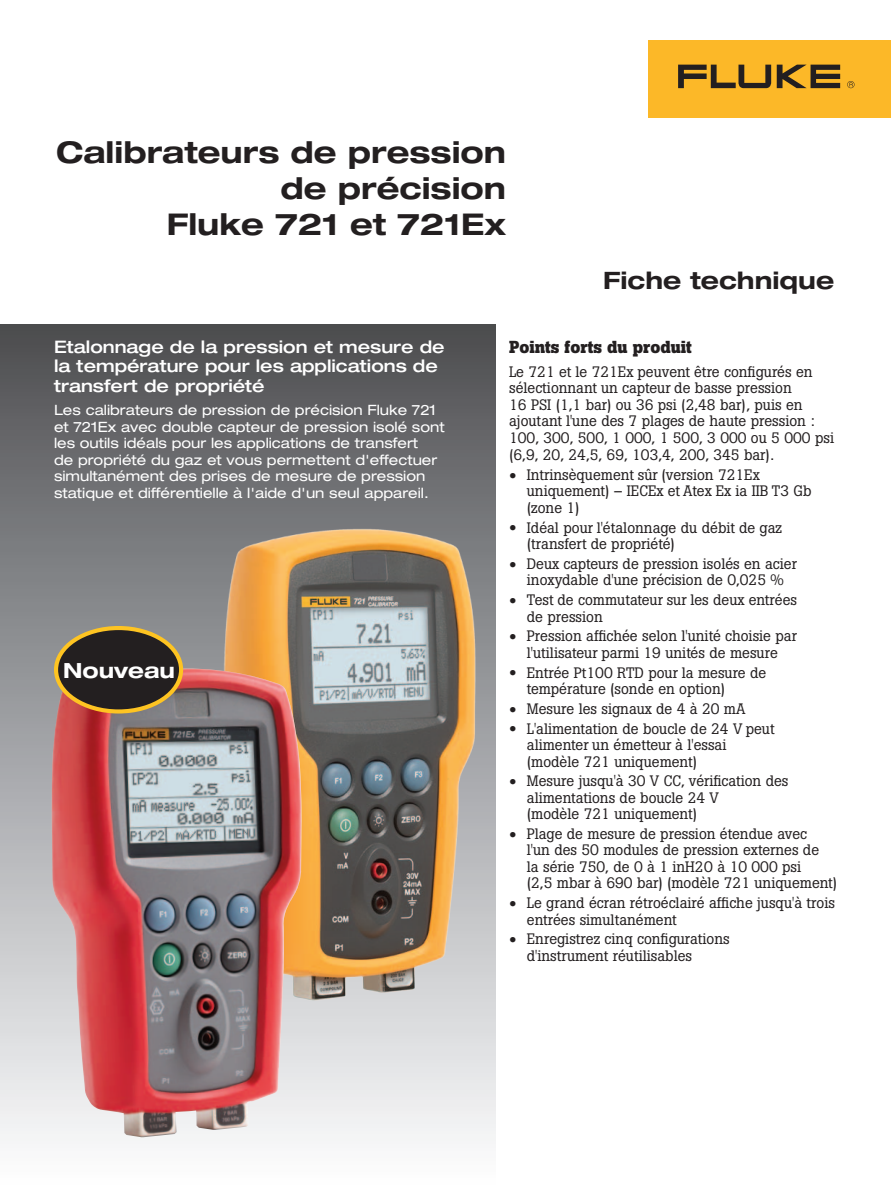
<style>
.page{position:relative;width:891px;height:1188px;background:#fff}
.page>*{position:absolute;margin:0;border:0;box-sizing:border-box;transform-origin:0 0}
.t1{font:700 expanded 30px/36px "Helvetica Neue LT Pro";color:#231f20;text-align:right}
.t2{font:700 expanded 24px "Helvetica Neue LT Pro";color:#231f20}
.t3{font:700 expanded 20.85px "Helvetica Neue LT Std";color:#fff}
.t4{font:500 expanded 17.25px/19.5px "Helvetica Neue LT Pro";color:#fff}
.t5{font:700 17.25px "Boton Pro";color:#231f20}
.t6{font:15px/16.5px "Boton Pro";color:#231f20}
.t7{font:expanded 14.25px/16.5px "Helvetica Neue LT Pro";color:#fff}
.s1{font-family:"Helvetica Neue LT Pro";font-weight:700;font-stretch:expanded}
</style>
<div class="page">
<div style="left:648px;top:40px;width:243px;height:78px;background:#fcb828"></div>
<svg style="left:777px;top:65px;width:63px;height:23px"></svg>
<svg style="left:678px;top:65px;width:93px;height:23px"></svg>
<svg style="left:847px;top:81px;width:8px;height:7px"></svg>
<div style="left:0;top:324px;width:496px;height:864px;background:linear-gradient(to bottom,#4e4f51,#fdfeff)"></div>
<img style="left:207px;top:507px;width:289px;height:559px">
<img style="left:52px;top:668px;width:250px;height:470px">
<div style="left:56px;top:628px;width:125px;height:83px;background:#231f20;border-radius:50%"></div>
<div style="left:54px;top:626px;width:129px;height:88px;border:4px solid #fec422;border-radius:50%"></div>
<h1 class="t1" style="left:56px;top:133px;width:451px">Calibrateurs de pression de précision<br>Fluke 721 et 721Ex</h1>
<h2 class="t2" style="left:603px;top:264px;width:233px">Fiche technique</h2>
<p class="t4" style="left:54px;top:336px;width:392px">Etalonnage de la pression et mesure de la température pour les applications de transfert de propriété</p>
<p class="t7" style="left:54px;top:401px;width:392px">Les calibrateurs de pression de précision Fluke 721 et 721Ex avec double capteur de pression isolé sont les outils idéals pour les applications de transfert<br>de propriété du gaz et vous permettent d'effectuer simultanément des prises de mesure de pression statique et différentielle à l'aide d'un seul appareil.</p>
<h3 class="t3" style="left:63px;top:657px;width:113px">Nouveau</h3>
<p class="t5" style="left:509px;top:336px;width:184px">Points forts du produit</p>
<p class="t6" style="left:509px;top:363px;width:326px">Le 721 et le 721Ex peuvent être configurés en sélectionnant un capteur de basse pression<br>16 PSI (1,1 bar) ou 36 psi (2,48 bar), puis en ajoutant l'une des 7 plages de haute pression :<br>100, 300, 500, 1 000, 1 500, 3 000 ou 5 000 psi (6,9, 20, 24,5, 69, 103,4, 200, 345 bar).</p>
<p class="t6" style="left:527px;top:466px;width:286px;text-indent:-18px"><span class="s1">•</span> Intrinsèquement sûr (version 721Ex uniquement) – IECEx et Atex Ex ia IIB T3 Gb (zone 1)</p>
<p class="t6" style="left:527px;top:519px;width:257px;text-indent:-18px"><span class="s1">•</span> Idéal pour l'étalonnage du débit de gaz (transfert de propriété)</p>
<p class="t6" style="left:509px;top:555px;width:289px;text-align:center"><span class="s1">•</span> Deux capteurs de pression isolés en acier inoxydable d'une précision de 0,025 %</p>
<p class="t6" style="left:527px;top:592px;width:272px;text-indent:-18px"><span class="s1">•</span> Test de commutateur sur les deux entrées de pression</p>
<p class="t6" style="left:509px;top:628px;width:289px;text-align:center"><span class="s1">•</span> Pression affichée selon l'unité choisie par l'utilisateur parmi 19 unités de mesure</p>
<p class="t6" style="left:527px;top:664px;width:241px;text-indent:-18px"><span class="s1">•</span> Entrée Pt100 RTD pour la mesure de température (sonde en option)</p>
<p class="t6" style="left:509px;top:700px;width:238px"><span class="s1">•</span> Mesure les signaux de 4 à 20 mA</p>
<p class="t6" style="left:527px;top:720px;width:249px;text-indent:-18px"><span class="s1">•</span> L'alimentation de boucle de 24 V peut alimenter un émetteur à l'essai (modèle 721 uniquement)</p>
<p class="t6" style="left:527px;top:773px;width:263px;text-indent:-18px"><span class="s1">•</span> Mesure jusqu'à 30 V CC, vérification des alimentations de boucle 24 V<br>(modèle 721 uniquement)</p>
<p class="t6" style="left:527px;top:826px;width:312px;text-indent:-18px"><span class="s1">•</span> Plage de mesure de pression étendue avec<br>l'un des 50 modules de pression externes de<br>la série 750, de 0 à 1 inH2O à 10 000 psi<br>(2,5 mbar à 690 bar) (modèle 721 uniquement)</p>
<p class="t6" style="left:527px;top:895px;width:310px;text-indent:-18px"><span class="s1">•</span> Le grand écran rétroéclairé affiche jusqu'à trois entrées simultanément</p>
<p class="t6" style="left:527px;top:931px;width:204px;text-indent:-18px"><span class="s1">•</span> Enregistrez cinq configurations d'instrument réutilisables</p>
</div>
